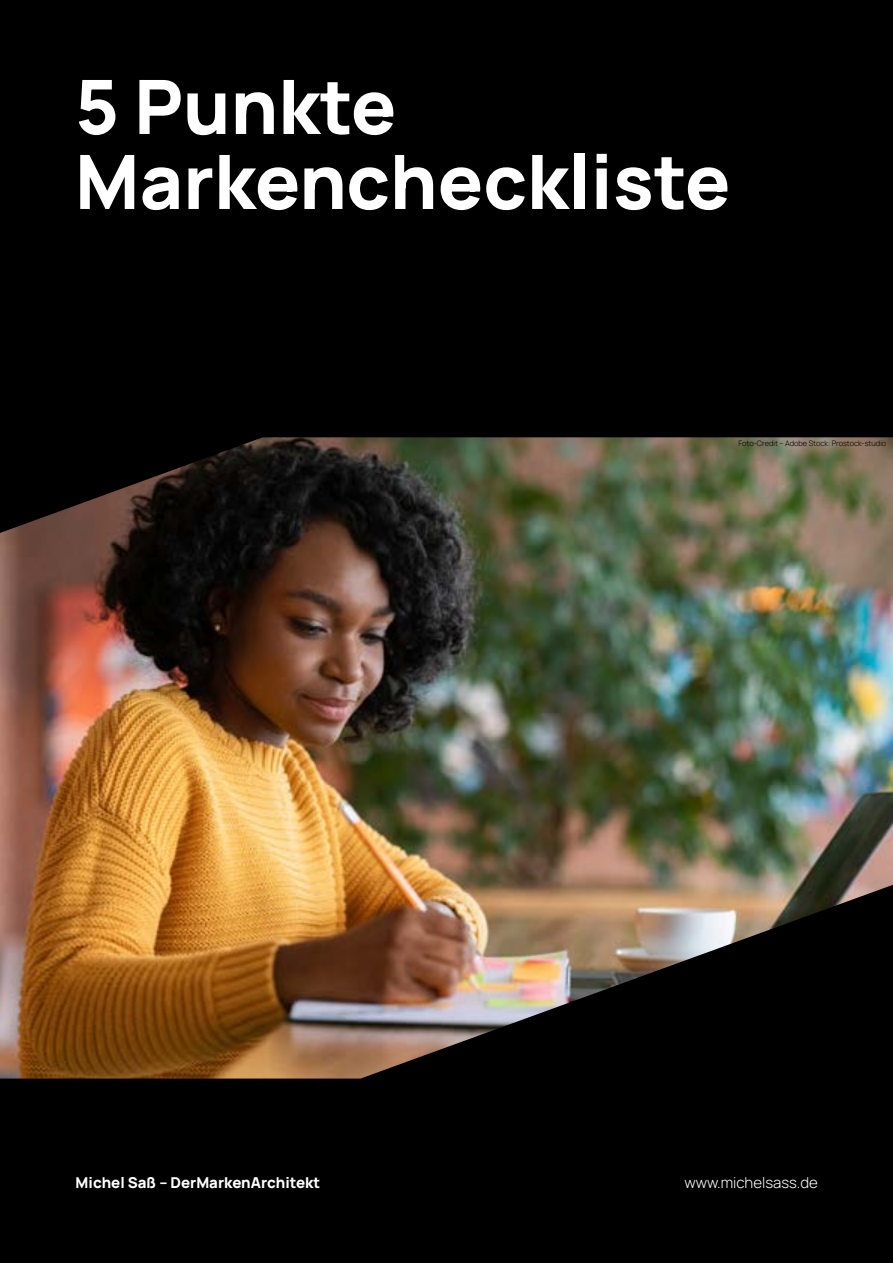
<style>
.page{position:relative;width:893px;height:1263px;background:#000}
.page>*{position:absolute;margin:0;border:0;box-sizing:border-box;transform-origin:0 0}
.t1{font:800 75px/75px "Manrope";color:#fff}
.t2{font:800 15px "Manrope";color:#fff}
.t3{font:300 15px "Manrope";color:#fff}
.t4{font:300 7.5px "Manrope";color:#000}
</style>
<div class="page">
<img style="left:0;top:437px;width:893px;height:641px">
<h1 class="t1" style="left:75px;top:66px;width:657px">5 Punkte<br>Markencheckliste</h1>
<p class="t4" style="left:739px;top:438px;width:149px">Foto-Credit – Adobe Stock: Prostock-studio</p>
<h2 class="t2" style="left:76px;top:1171px;width:246px">Michel Saß – DerMarkenArchitekt</h2>
<h2 class="t3" style="left:684px;top:1171px;width:135px">www.michelsass.de</h2>
</div>
